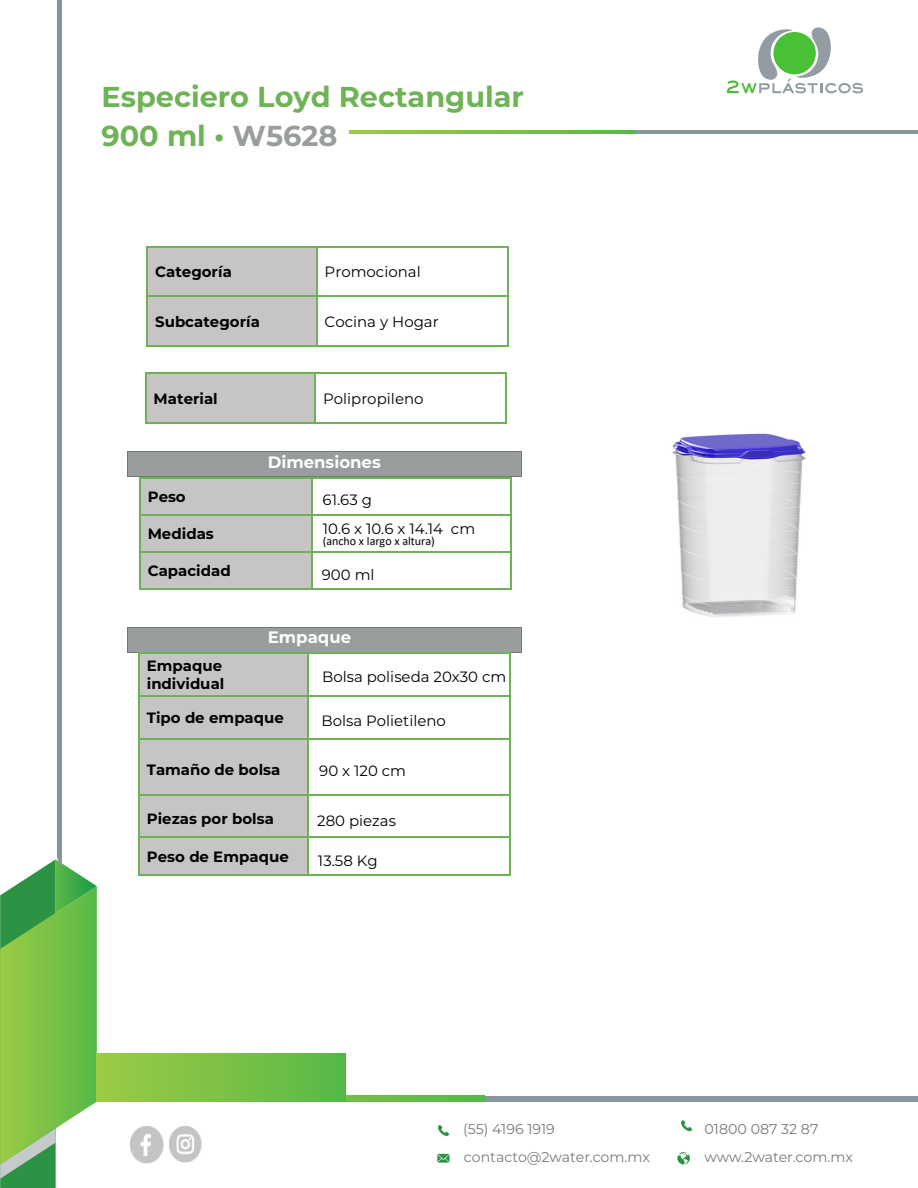
<style>
.page{position:relative;width:918px;height:1188px;background:#fff}
.page>*{position:absolute;margin:0;border:0;box-sizing:border-box;transform-origin:0 0}
.t1{font:700 28.8px/39.3px "Montserrat";color:#6eb356}
.t2{font:700 16.5px "Montserrat";color:#fff}
.t3{font:15px "Montserrat";color:#000001}
.t4{font:700 15px/18.3px "Montserrat";color:#000001}
.t5{font:14.25px/27.8px "Montserrat";color:#767b7f}
.t6{font:12px "Calibri";color:#000001}
.s1{color:#9a9d9e}
</style>
<div class="page">
<svg style="left:0;top:0;width:97px;height:1188px"></svg>
<hr style="left:635px;top:130px;width:283px;height:4px;background:#87959c">
<svg style="left:349px;top:130px;width:286px;height:4px"></svg>
<div style="left:484px;top:1096px;width:434px;height:5px;background:#87959c"></div>
<svg style="left:345px;top:1096px;width:139px;height:5px"></svg>
<div style="left:97px;top:1053px;width:248px;height:48px;background:linear-gradient(to right,#9dcb45,#58b948)"></div>
<svg style="left:437px;top:1154px;width:13px;height:9px"></svg>
<svg style="left:677px;top:1152px;width:13px;height:12px"></svg>
<svg style="left:438px;top:1125px;width:11px;height:11px"></svg>
<svg style="left:681px;top:1120px;width:11px;height:11px"></svg>
<svg style="left:727px;top:27px;width:136px;height:66px"></svg>
<div style="left:773px;top:32px;width:43px;height:42px;background:#49c035;border-radius:50%"></div>
<div style="left:148px;top:247px;width:168px;height:49px;background:#c6c5c4"></div>
<hr style="left:148px;top:246px;width:168px;height:1px;background:#6db255">
<hr style="left:317px;top:246px;width:190px;height:1px;background:#6db255">
<hr style="left:146px;top:247px;width:2px;height:49px;background:#6db255">
<hr style="left:316px;top:247px;width:1px;height:49px;background:#6db255">
<hr style="left:507px;top:247px;width:2px;height:49px;background:#6db255">
<div style="left:148px;top:297px;width:168px;height:49px;background:#c6c5c4"></div>
<hr style="left:148px;top:296px;width:168px;height:1px;background:#6db255">
<hr style="left:317px;top:296px;width:190px;height:1px;background:#6db255">
<hr style="left:146px;top:297px;width:2px;height:49px;background:#6db255">
<hr style="left:148px;top:346px;width:168px;height:1px;background:#6db255">
<hr style="left:316px;top:297px;width:1px;height:49px;background:#6db255">
<hr style="left:317px;top:346px;width:190px;height:1px;background:#6db255">
<hr style="left:507px;top:297px;width:2px;height:49px;background:#6db255">
<div style="left:146px;top:374px;width:168px;height:48px;background:#c6c5c4"></div>
<hr style="left:146px;top:373px;width:168px;height:1px;background:#6db255">
<hr style="left:316px;top:373px;width:190px;height:1px;background:#6db255">
<hr style="left:145px;top:374px;width:1px;height:49px;background:#6db255">
<hr style="left:146px;top:423px;width:168px;height:1px;background:#6db255">
<hr style="left:314px;top:374px;width:2px;height:49px;background:#6db255">
<hr style="left:316px;top:423px;width:190px;height:1px;background:#6db255">
<hr style="left:506px;top:374px;width:1px;height:49px;background:#6db255">
<div style="left:128px;top:452px;width:393px;height:24px;background:#9a9d9e"></div>
<hr style="left:128px;top:451px;width:393px;height:1px;background:#75797b">
<svg style="left:127px;top:451px;width:1px;height:26px"></svg>
<hr style="left:128px;top:476px;width:393px;height:1px;background:#75797b">
<svg style="left:521px;top:451px;width:1px;height:26px"></svg>
<div style="left:140px;top:479px;width:171px;height:36px;background:#c6c5c4"></div>
<hr style="left:140px;top:477px;width:171px;height:2px;background:#6db255">
<hr style="left:312px;top:477px;width:198px;height:2px;background:#6db255">
<hr style="left:139px;top:479px;width:1px;height:36px;background:#6db255">
<hr style="left:311px;top:479px;width:1px;height:36px;background:#6db255">
<hr style="left:510px;top:479px;width:2px;height:36px;background:#6db255">
<div style="left:140px;top:516px;width:171px;height:35px;background:#c6c5c4"></div>
<hr style="left:140px;top:515px;width:171px;height:1px;background:#6db255">
<hr style="left:312px;top:515px;width:198px;height:1px;background:#6db255">
<hr style="left:139px;top:516px;width:1px;height:35px;background:#6db255">
<hr style="left:311px;top:516px;width:1px;height:35px;background:#6db255">
<hr style="left:510px;top:516px;width:2px;height:35px;background:#6db255">
<div style="left:140px;top:552px;width:171px;height:36px;background:#c6c5c4"></div>
<hr style="left:140px;top:551px;width:171px;height:1px;background:#6db255">
<hr style="left:312px;top:551px;width:198px;height:1px;background:#6db255">
<hr style="left:139px;top:552px;width:1px;height:36px;background:#6db255">
<hr style="left:140px;top:588px;width:171px;height:2px;background:#6db255">
<hr style="left:311px;top:552px;width:1px;height:36px;background:#6db255">
<hr style="left:312px;top:588px;width:198px;height:2px;background:#6db255">
<hr style="left:510px;top:552px;width:2px;height:36px;background:#6db255">
<div style="left:128px;top:627px;width:393px;height:25px;background:#9a9d9e"></div>
<hr style="left:128px;top:627px;width:393px;height:1px;background:#75797b">
<svg style="left:127px;top:627px;width:1px;height:26px"></svg>
<hr style="left:128px;top:652px;width:393px;height:1px;background:#75797b">
<svg style="left:521px;top:627px;width:1px;height:26px"></svg>
<div style="left:139px;top:654px;width:169px;height:41px;background:#c6c5c4"></div>
<hr style="left:139px;top:652px;width:169px;height:2px;background:#6db255">
<hr style="left:309px;top:652px;width:201px;height:2px;background:#6db255">
<hr style="left:138px;top:654px;width:1px;height:41px;background:#6db255">
<hr style="left:308px;top:654px;width:1px;height:41px;background:#6db255">
<hr style="left:510px;top:654px;width:1px;height:41px;background:#6db255">
<div style="left:139px;top:696px;width:169px;height:42px;background:#c6c5c4"></div>
<hr style="left:139px;top:695px;width:169px;height:1px;background:#6db255">
<hr style="left:309px;top:695px;width:201px;height:1px;background:#6db255">
<hr style="left:138px;top:696px;width:1px;height:42px;background:#6db255">
<hr style="left:308px;top:696px;width:1px;height:42px;background:#6db255">
<hr style="left:510px;top:696px;width:1px;height:42px;background:#6db255">
<div style="left:139px;top:739px;width:169px;height:55px;background:#c6c5c4"></div>
<hr style="left:139px;top:738px;width:169px;height:1px;background:#6db255">
<hr style="left:309px;top:738px;width:201px;height:1px;background:#6db255">
<hr style="left:138px;top:739px;width:1px;height:55px;background:#6db255">
<hr style="left:308px;top:739px;width:1px;height:55px;background:#6db255">
<hr style="left:510px;top:739px;width:1px;height:55px;background:#6db255">
<div style="left:139px;top:796px;width:169px;height:40px;background:#c6c5c4"></div>
<hr style="left:139px;top:794px;width:169px;height:2px;background:#6db255">
<hr style="left:309px;top:794px;width:201px;height:2px;background:#6db255">
<hr style="left:138px;top:796px;width:1px;height:40px;background:#6db255">
<hr style="left:308px;top:796px;width:1px;height:40px;background:#6db255">
<hr style="left:510px;top:796px;width:1px;height:40px;background:#6db255">
<div style="left:139px;top:838px;width:169px;height:37px;background:#c6c5c4"></div>
<hr style="left:139px;top:836px;width:169px;height:2px;background:#6db255">
<hr style="left:309px;top:836px;width:201px;height:2px;background:#6db255">
<hr style="left:138px;top:838px;width:1px;height:37px;background:#6db255">
<hr style="left:139px;top:875px;width:169px;height:1px;background:#6db255">
<hr style="left:308px;top:838px;width:1px;height:37px;background:#6db255">
<hr style="left:309px;top:875px;width:201px;height:1px;background:#6db255">
<hr style="left:510px;top:838px;width:1px;height:37px;background:#6db255">
<img style="left:131px;top:1127px;width:33px;height:37px">
<img style="left:170px;top:1127px;width:32px;height:36px">
<img style="left:672px;top:433px;width:134px;height:184px">
<h1 class="t1" style="left:101px;top:75px;width:424px">Especiero Loyd Rectangular<br>900 ml • <span class="s1">W5628</span></h1>
<p class="t4" style="left:155px;top:262px;width:78px">Categoría</p>
<p class="t3" style="left:325px;top:261px;width:98px">Promocional</p>
<p class="t4" style="left:155px;top:312px;width:106px">Subcategoría</p>
<p class="t3" style="left:325px;top:311px;width:116px">Cocina y Hogar</p>
<p class="t4" style="left:154px;top:388px;width:66px">Material</p>
<p class="t3" style="left:323px;top:388px;width:102px">Polipropileno</p>
<p class="t2" style="left:268px;top:450px;width:115px">Dimensiones</p>
<p class="t4" style="left:148px;top:487px;width:40px">Peso</p>
<p class="t3" style="left:323px;top:489px;width:51px">61.63 g</p>
<p class="t4" style="left:148px;top:524px;width:68px">Medidas</p>
<p class="t3" style="left:323px;top:519px;width:154px">10.6 x 10.6 x 14.14 cm</p>
<p class="t6" style="left:323px;top:532px;width:114px">(ancho x largo x altura)</p>
<p class="t4" style="left:148px;top:560px;width:85px">Capacidad</p>
<p class="t3" style="left:322px;top:564px;width:54px">900 ml</p>
<p class="t2" style="left:268px;top:626px;width:85px">Empaque</p>
<p class="t4" style="left:147px;top:655px;width:79px">Empaque individual</p>
<p class="t4" style="left:147px;top:707px;width:139px">Tipo de empaque</p>
<p class="t4" style="left:147px;top:759px;width:135px">Tamaño de bolsa</p>
<p class="t4" style="left:147px;top:809px;width:129px">Piezas por bolsa</p>
<p class="t4" style="left:147px;top:846px;width:143px">Peso de Empaque</p>
<p class="t3" style="left:322px;top:667px;width:186px">Bolsa poliseda 20x30 cm</p>
<p class="t3" style="left:321px;top:710px;width:126px">Bolsa Polietileno</p>
<p class="t3" style="left:319px;top:760px;width:88px">90 x 120 cm</p>
<p class="t3" style="left:317px;top:810px;width:80px">280 piezas</p>
<p class="t3" style="left:318px;top:851px;width:61px">13.58 Kg</p>
<p class="t5" style="left:463px;top:1115px;width:189px">(55) 4196 1919 contacto@2water.com.mx</p>
<p class="t5" style="left:704px;top:1114px;width:150px">01800 087 32 87 www.2water.com.mx</p>
</div>
